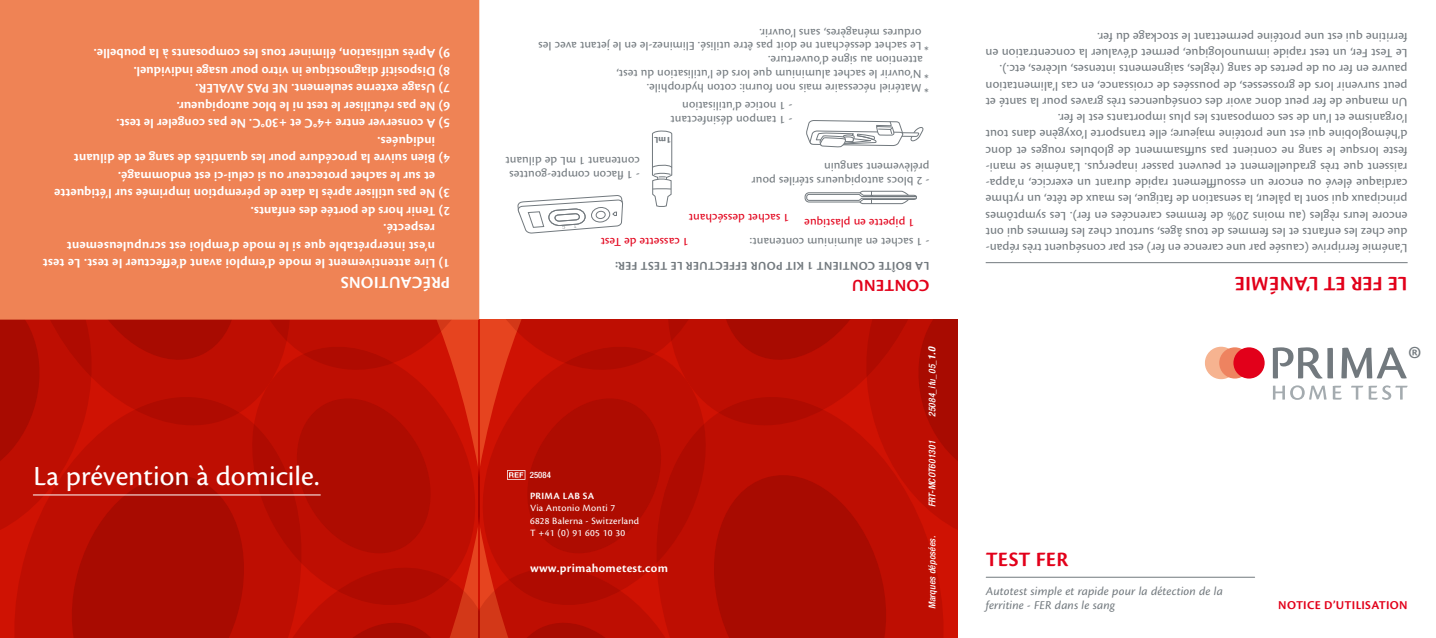
<style>
.page{position:relative;width:1436px;height:638px;background:#fff}
.page>*{position:absolute;margin:0;border:0;box-sizing:border-box;transform-origin:0 0}
.t1{font:42.5px "Cronos Pro Capt";color:#72797e}
.t2{font:28.75px "Cronos Pro Capt";color:#fff}
.t3{font:21.25px "Cronos Pro Semibold Capt";letter-spacing:.005em;color:#e2001a}
.t4{font:17.5px "Cronos Pro Semibold Capt";letter-spacing:.01em;color:#fff}
.t5{font:17.5px "Cronos Pro Semibold Capt";letter-spacing:.01em;color:#e2001a}
.t6{font:13.75px/17.5px "Cronos Pro Semibold Capt";letter-spacing:.005em;color:#fff}
.t7{font:13.12px/16.2px "Cronos Pro Capt";letter-spacing:.005em;color:#72797e;text-align:justify}
.t8{font:12.5px/13.8px "Cronos Pro Capt";letter-spacing:.01em;color:#72797e}
.t9{font:12.5px/13.8px "Cronos Pro Capt It";letter-spacing:.01em;color:#72797e}
.t10{font:12.5px "Cronos Pro Capt";letter-spacing:.01em;color:#e2001a}
.t11{font:12.5px "Cronos Pro Semibold Capt";letter-spacing:.02em;color:#72797e}
.t12{font:12.5px "Cronos Pro Semibold Capt";letter-spacing:.02em;color:#fff}
.t13{font:12.5px "Cronos Pro Semibold Capt";letter-spacing:.02em;color:#e2001a}
.t14{font:10px/12.5px "Cronos Pro Capt";letter-spacing:.02em;color:#fff}
.t15{font:italic 500 condensed 9.38px "Helvetica Neue LT Std";color:#fff}
.t16{font:9.38px "Cronos Pro Bold Capt";color:#72797e}
.t17{font:500 condensed 8.75px "Helvetica Neue LT Std";color:#fff}
.s1{font-size:10px}
.s2{font-family:"Cronos Pro Semibold Capt"}
.s3{font-weight:700;font-size:10px}
</style>
<div class="page">
<div style="left:0;top:0;width:479px;height:319px;background:#ef8355"></div>
<hr style="left:985px;top:262px;width:422px;height:1px;background:#72797e">
<svg style="left:517px;top:195px;width:106px;height:39px"></svg>
<svg style="left:0;top:319px;width:956px;height:319px;background:#b80e02"></svg>
<hr style="left:33px;top:494px;width:287px;height:1px;background:#fff">
<svg style="left:1341px;top:347px;width:65px;height:31px"></svg>
<svg style="left:1272px;top:347px;width:60px;height:31px"></svg>
<svg style="left:1368px;top:385px;width:39px;height:15px"></svg>
<svg style="left:1351px;top:386px;width:11px;height:14px"></svg>
<svg style="left:1332px;top:386px;width:9px;height:14px"></svg>
<svg style="left:1273px;top:385px;width:53px;height:15px"></svg>
<div style="left:1205px;top:347px;width:31px;height:31px;background:#f6b390;border-radius:50%"></div>
<div style="left:1204px;top:347px;width:33px;height:32px;border:1px solid #f6b390;border-radius:50%"></div>
<div style="left:1218px;top:347px;width:32px;height:31px;background:#ee8360;border-radius:50%"></div>
<div style="left:1233px;top:347px;width:31px;height:31px;background:#e2001a;border-radius:50%"></div>
<hr style="left:986px;top:577px;width:268px;height:1px;background:#72797e">
<svg style="left:806px;top:120px;width:117px;height:27px"></svg>
<svg style="left:652px;top:130px;width:20px;height:77px"></svg>
<svg style="left:804px;top:191px;width:112px;height:13px"></svg>
<p class="t6" style="left:450px;top:62px;width:358px;rotate:-180deg">9) Après utilisation, éliminer tous les composants à la poubelle.</p>
<p class="t6" style="left:450px;top:80px;width:318px;rotate:-180deg">8) Dispositif diagnostique in vitro pour usage individuel.</p>
<p class="t6" style="left:450px;top:97px;width:256px;rotate:-180deg">7) Usage externe seulement. NE PAS AVALER.</p>
<p class="t6" style="left:450px;top:115px;width:275px;rotate:-180deg">6) Ne pas réutiliser le test ni le bloc autopiqueur.</p>
<p class="t6" style="left:450px;top:132px;width:335px;rotate:-180deg">5) A conserver entre +4°C et +30°C. Ne pas congeler le test.</p>
<p class="t6" style="left:435px;top:167px;width:363px;text-indent:-15px;rotate:-180deg">4) Bien suivre la procédure pour les quantités de sang et de diluant indiquées.</p>
<p class="t6" style="left:435px;top:185px;width:318px;rotate:-180deg">et sur le sachet protecteur ou si celui-ci est endommagé.</p>
<p class="t6" style="left:450px;top:202px;width:397px;rotate:-180deg">3) Ne pas utiliser après la date de péremption imprimée sur l’étiquette</p>
<p class="t6" style="left:450px;top:220px;width:201px;rotate:-180deg">2) Tenir hors de portée des enfants.</p>
<p class="t6" style="left:435px;top:272px;width:394px;text-indent:-15px;rotate:-180deg">1) Lire attentivement le mode d’emploi avant d’effectuer le test. Le test n’est interprétable que si le mode d’emploi est scrupuleusement respecté.</p>
<p class="t4" style="left:450px;top:292px;width:111px;rotate:-180deg">PRÉCAUTIONS</p>
<p class="t2" style="left:33px;top:460px;width:287px">La prévention à domicile.</p>
<p class="t8" style="left:921px;top:39px;width:163px;rotate:-180deg">ordures ménagères, sans l’ouvrir.</p>
<p class="t8" style="left:928px;top:53px;width:392px;rotate:-180deg">* Le sachet desséchant ne doit pas être utilisé. Eliminez-le en le jetant avec les</p>
<p class="t8" style="left:922px;top:67px;width:156px;rotate:-180deg">attention au signe d’ouverture.</p>
<p class="t8" style="left:928px;top:81px;width:314px;rotate:-180deg">* N’ouvrir le sachet aluminium que lors de l’utilisation du test,</p>
<p class="t8" style="left:928px;top:94px;width:283px;rotate:-180deg">* Matériel nécessaire mais non fourni: coton hydrophile.</p>
<p class="t8" style="left:792px;top:113px;width:112px;rotate:-180deg">- 1 notice d’utilisation</p>
<p class="t8" style="left:792px;top:126px;width:124px;rotate:-180deg">- 1 tampon désinfectant</p>
<p class="t16" style="left:671px;top:145px;width:19px;rotate:-180deg"><span class="s1">1</span>mL</p>
<p class="t8" style="left:640px;top:181px;width:136px;rotate:-180deg">- 1 flacon compte-gouttes contenant 1 mL de diluant</p>
<p class="t8" style="left:929px;top:188px;width:179px;rotate:-180deg">- 2 blocs autopiqueurs stériles pour prélèvement sanguin</p>
<p class="t10" style="left:789px;top:225px;width:102px;rotate:-180deg">1 sachet desséchant</p>
<p class="t8" style="left:929px;top:249px;width:181px;rotate:-180deg">- 1 sachet en aluminium contenant:</p>
<p class="t10" style="left:914px;top:230px;width:111px;rotate:-180deg">1 pipette en plastique</p>
<p class="t10" style="left:689px;top:249px;width:90px;rotate:-180deg">1 cassette de Test</p>
<p class="t11" style="left:929px;top:273px;width:316px;rotate:-180deg">LA BOÎTE CONTIENT 1 KIT POUR EFFECTUER LE TEST FER:</p>
<p class="t5" style="left:929px;top:296px;width:79px;rotate:-180deg">CONTENU</p>
<p class="t17" style="left:530px;top:470px;width:22px">25084</p>
<p class="t14" style="left:530px;top:489px;width:111px"><span class="s2">PRIMA LAB SA<br></span>Via Antonio Monti 7<br>6828 Balerna - Switzerland<br>T +41 (0) 91 605 10 30</p>
<p class="t12" style="left:530px;top:561px;width:139px">www.primahometest.com</p>
<p class="t15" style="left:926px;top:417px;width:72px;rotate:-90deg">25084_ifu_05_<span class="s3">1.0</span></p>
<p class="t15" style="left:926px;top:507px;width:68px;rotate:-90deg">FRT-MCOT601301</p>
<p class="t15" style="left:926px;top:609px;width:75px;rotate:-90deg">Marques déposées.</p>
<p class="t7" style="left:1407px;top:61px;width:423px;rotate:-180deg">Le Test Fer, un test rapide immunologique, permet d’évaluer la concentration en ferritine qui est une protéine permettant le stockage du fer.</p>
<p class="t7" style="left:1407px;top:110px;width:423px;rotate:-180deg">Un manque de fer peut donc avoir des conséquences très graves pour la santé et peut survenir lors de grossesses, de poussées de croissance, en cas l’alimentation pauvre en fer ou de pertes de sang (règles, saignements intenses, ulcères, etc.).</p>
<p class="t7" style="left:1407px;top:256px;width:423px;rotate:-180deg">L’anémie ferriprive (causée par une carence en fer) est par conséquent très répan&shy;due chez les enfants et les femmes de tous âges, surtout chez les femmes qui ont encore leurs règles (au moins 20% de femmes carencées en fer). Les symptômes principaux qui sont la pâleur, la sensation de fatigue, les maux de tête, un rythme cardiaque élevé ou encore un essoufflement rapide durant un exercice, n’appa&shy;raissent que très graduellement et peuvent passer inaperçus. L’anémie se mani&shy;feste lorsque le sang ne contient pas suffisamment de globules rouges et donc d’hémoglobine qui est une protéine majeure; elle transporte l’oxygène dans tout l’organisme et l’un de ses composants les plus importants est le fer.</p>
<p class="t3" style="left:1407px;top:295px;width:174px;rotate:-180deg">LE FER ET L’ANÉMIE</p>
<p class="t1" style="left:1407px;top:336px;width:15px">®</p>
<p class="t3" style="left:985px;top:547px;width:84px">TEST FER</p>
<p class="t9" style="left:985px;top:585px;width:239px">Autotest simple et rapide pour la détection de la ferritine - FER dans le sang</p>
<p class="t13" style="left:1277px;top:598px;width:131px">NOTICE D’UTILISATION</p>
</div>
